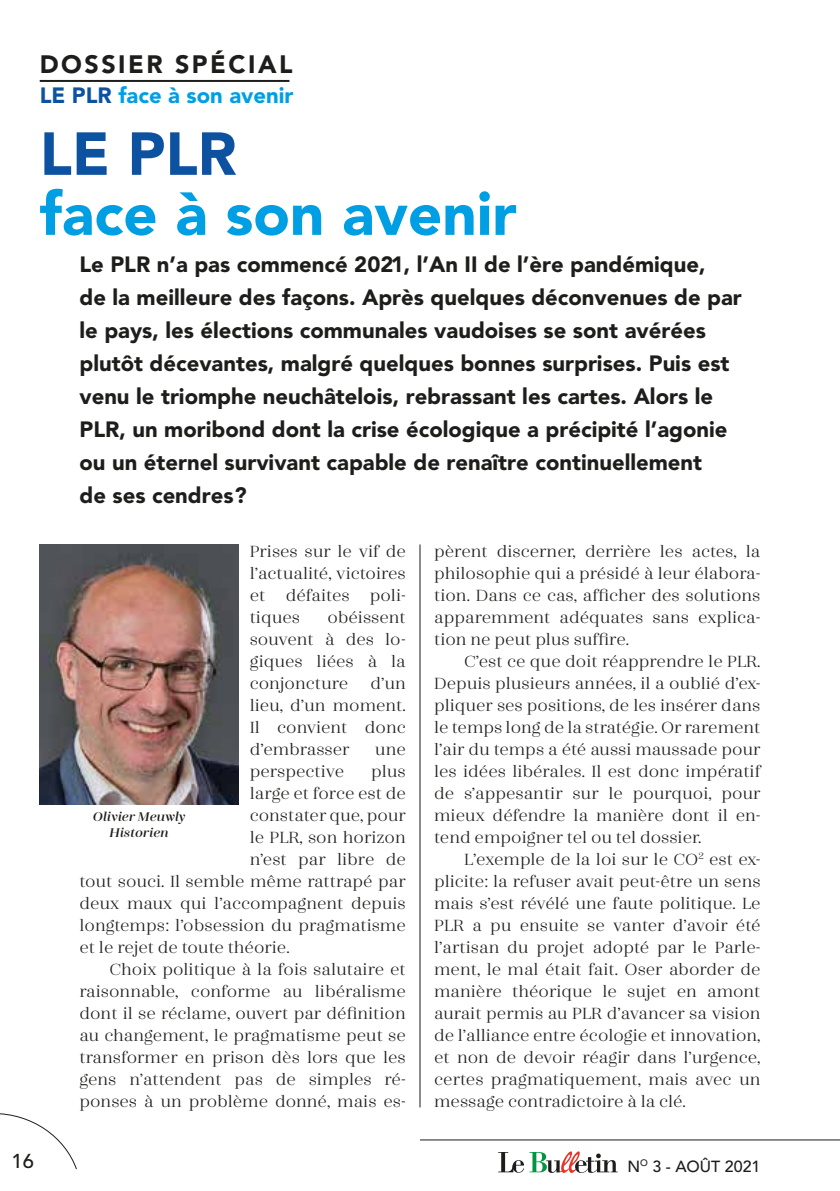
<style>
.page{position:relative;width:840px;height:1191px;background:#fff}
.page>*{position:absolute;margin:0;border:0;box-sizing:border-box;transform-origin:0 0}
.t1{font:800 60px "Avenir";color:#009fe3}
.t2{font:800 60px "Avenir";color:#0d52a0}
.t3{font:900 25px "Avenir";letter-spacing:.1em;color:#1d1d1b}
.t4{font:800 22px/33px "Avenir";color:#1d1d1b}
.t5{font:800 22px "Avenir";color:#009fe3}
.t6{font:500 20px "Avenir";color:#1d1d1b}
.t7{font:18px/22px "Zahrah";color:#1d1d1b;text-align:justify}
.t8{font:500 16px "Avenir";color:#1d1d1b}
.t9{font:italic 600 14px/16.8px "Zahrah";color:#1d1d1b;text-align:center}
.s1{color:#0d52a0}
</style>
<div class="page">
<svg style="left:0;top:1113px;width:77px;height:57px"></svg>
<svg style="left:498px;top:1152px;width:25px;height:20px"></svg>
<svg style="left:529px;top:1151px;width:88px;height:22px"></svg>
<hr style="left:420px;top:1139px;width:419px;height:1px;background:#1d1d1b">
<img style="left:40px;top:544px;width:198px;height:260px">
<hr style="left:419px;top:544px;width:1px;height:563px;background:#1d1d1b">
<hr style="left:40px;top:80px;width:249px;height:2px;background:#1d1d1b">
<h2 class="t3" style="left:40px;top:49px;width:254px">DOSSIER SPÉCIAL</h2>
<p class="t5" style="left:40px;top:82px;width:255px"><span class="s1">LE PLR</span> face à son avenir</p>
<h1 class="t2" style="left:40px;top:118px;width:198px">LE PLR</h1>
<h1 class="t1" style="left:40px;top:178px;width:478px">face à son avenir</h1>
<p class="t4" style="left:79px;top:247px;width:663px">Le PLR n’a pas commencé 2021, l’An II de l’ère pandémique,<br>de la meilleure des façons. Après quelques déconvenues de par le pays, les élections communales vaudoises se sont avérées plutôt décevantes, malgré quelques bonnes surprises. Puis est venu le triomphe neuchâtelois, rebrassant les cartes. Alors le PLR, un moribond dont la crise écologique a précipité l’agonie ou un éternel survivant capable de renaître continuellement<br>de ses cendres?</p>
<p class="t7" style="left:249px;top:540px;width:157px">Prises sur le vif de l’actualité, victoires et défaites poli&shy;tiques</p>
<p class="t7" style="left:249px;top:606px;width:157px;text-indent:78px">obéissent souvent à des lo&shy;giques liées à la conjoncture d’un lieu, d’un moment.<br>Il convient donc d’embrasser</p>
<p class="t7" style="left:375px;top:738px;width:32px">une</p>
<p class="t7" style="left:249px;top:760px;width:96px">perspective</p>
<p class="t7" style="left:371px;top:760px;width:36px">plus</p>
<p class="t7" style="left:249px;top:782px;width:157px">large et force est de</p>
<p class="t7" style="left:249px;top:804px;width:157px">constater que, pour</p>
<p class="t7" style="left:249px;top:826px;width:157px">le PLR, son horizon</p>
<p class="t7" style="left:249px;top:848px;width:157px">n’est par libre de</p>
<p class="t7" style="left:79px;top:870px;width:327px">tout souci. Il semble même rattrapé par</p>
<p class="t7" style="left:79px;top:892px;width:327px">deux maux qui l’accompagnent depuis</p>
<p class="t7" style="left:79px;top:914px;width:327px">longtemps: l’obsession du pragmatisme</p>
<p class="t7" style="left:79px;top:936px;width:211px">et le rejet de toute théorie.</p>
<p class="t7" style="left:109px;top:958px;width:297px">Choix politique à la fois salutaire et</p>
<p class="t7" style="left:79px;top:980px;width:327px">raisonnable, conforme au libéralisme</p>
<p class="t7" style="left:79px;top:1002px;width:327px">dont il se réclame, ouvert par définition</p>
<p class="t7" style="left:79px;top:1024px;width:327px">au changement, le pragmatisme peut se</p>
<p class="t7" style="left:79px;top:1046px;width:327px">transformer en prison dès lors que les</p>
<p class="t7" style="left:79px;top:1068px;width:327px">gens n’attendent pas de simples ré-</p>
<p class="t7" style="left:79px;top:1090px;width:328px">ponses à un problème donné, mais es-</p>
<p class="t9" style="left:93px;top:807px;width:94px">Olivier Meuwly<br>Historien</p>
<p class="t7" style="left:434px;top:540px;width:328px">pèrent discerner, derrière les actes, la philosophie qui a présidé à leur élabora&shy;tion. Dans ce cas, afficher des solutions apparemment adéquates sans explica&shy;tion ne peut plus suffire.</p>
<p class="t7" style="left:434px;top:650px;width:328px;text-indent:30px">C’est ce que doit réapprendre le PLR.<br>Depuis plusieurs années, il a oublié d’ex&shy;pliquer ses positions, de les insérer dans le temps long de la stratégie. Or rarement l’air du temps a été aussi maussade pour les idées libérales. Il est donc impératif de s’appesantir sur le pourquoi, pour mieux défendre la manière dont il en&shy;tend empoigner tel ou tel dossier.</p>
<p class="t7" style="left:434px;top:848px;width:328px;text-indent:30px">L’exemple de la loi sur le CO<sup>2</sup> est ex&shy;plicite: la refuser avait peut-être un sens mais s’est révélé une faute politique. Le PLR a pu ensuite se vanter d’avoir été l’artisan du projet adopté par le Parle&shy;ment, le mal était fait. Oser aborder de manière théorique le sujet en amont aurait permis au PLR d’avancer sa vision de l’alliance entre écologie et innovation, et non de devoir réagir dans l’urgence, certes pragmatiquement, mais avec un message contradictoire à la clé.</p>
<p class="t6" style="left:12px;top:1149px;width:24px">16</p>
<p class="t8" style="left:627px;top:1156px;width:134px">N<sup>O</sup> 3 - AOÛT 2021</p>
</div>
